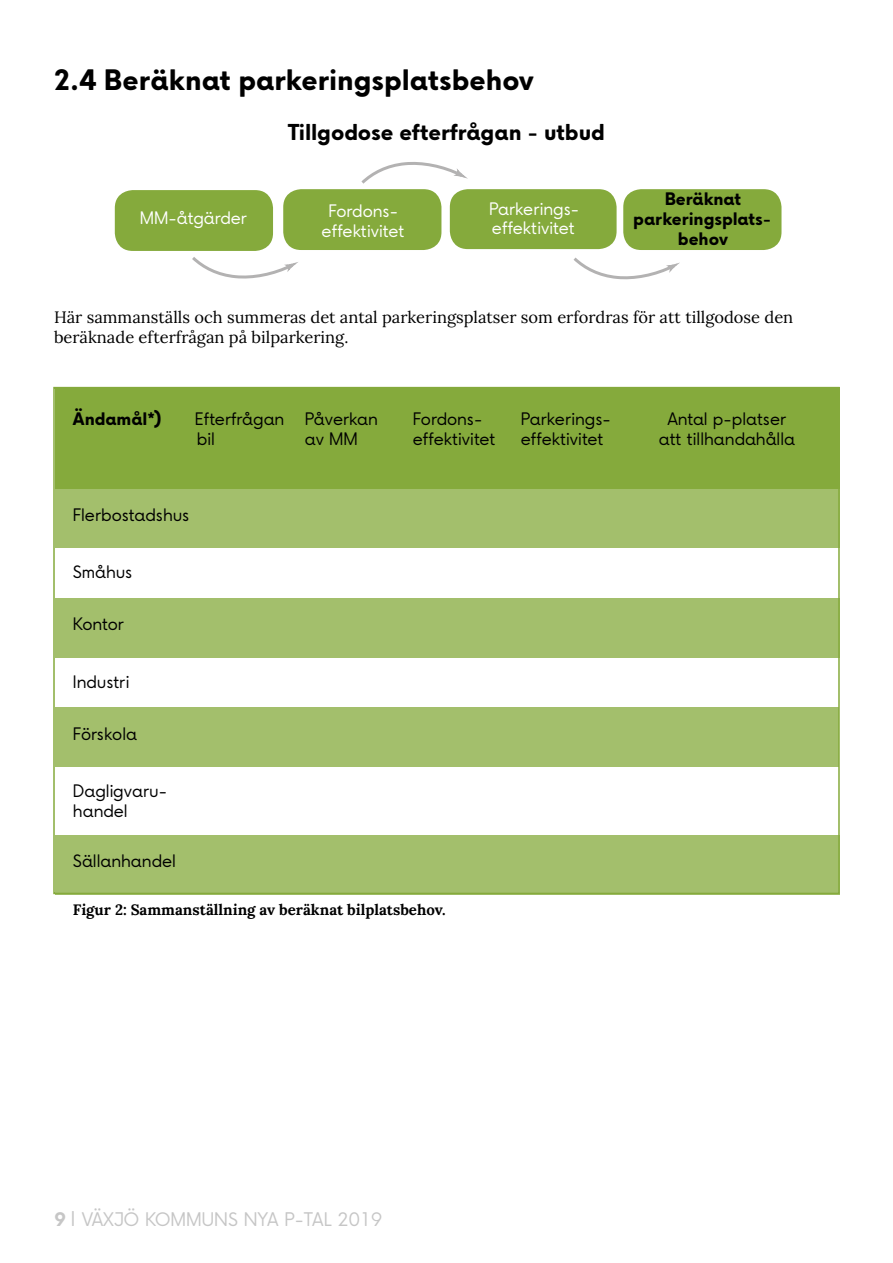
<style>
.page{position:relative;width:893px;height:1263px;background:#fff}
.page>*{position:absolute;margin:0;border:0;box-sizing:border-box;transform-origin:0 0}
.t1{font:700 27px "Vaxjo Now";color:#000}
.t2{font:700 21px "Vaxjo Now";color:#000}
.t3{font:18px "Vaxjo Now";color:#c6c6c6}
.t4{font:16.5px/19.8px "Vaxjo Now";color:#000}
.t5{font:16.5px/19.8px "Lora";color:#000}
.t6{font:16.5px/19.8px "Vaxjo Now";color:#fff;text-align:center}
.t7{font:700 16.5px/19.8px "Vaxjo Now";color:#000;text-align:center}
.t8{font:700 15px "Lora";color:#000}
.s1{font-weight:700}
.s2{font-size:19.5px}
</style>
<div class="page">
<div style="left:115px;top:190px;width:158px;height:61px;background:#85aa3c;border-radius:18px"></div>
<div style="left:283px;top:189px;width:158px;height:61px;background:#85aa3c;border-radius:18px"></div>
<div style="left:450px;top:189px;width:167px;height:60px;background:#85aa3c;border-radius:18px"></div>
<div style="left:623px;top:189px;width:158px;height:61px;background:#85aa3c;border-radius:18px"></div>
<svg style="left:192px;top:257px;width:105px;height:21px"></svg>
<svg style="left:573px;top:257px;width:106px;height:22px"></svg>
<svg style="left:361px;top:162px;width:106px;height:22px"></svg>
<div style="left:55px;top:387px;width:784px;height:102px;background:#85aa3c"></div>
<div style="left:55px;top:489px;width:784px;height:59px;background:#a3bf6c"></div>
<div style="left:55px;top:598px;width:785px;height:59px;background:#a3bf6c"></div>
<div style="left:55px;top:708px;width:783px;height:59px;background:#a3bf6c"></div>
<div style="left:55px;top:835px;width:785px;height:59px;background:#a3bf6c"></div>
<h1 class="t1" style="left:54px;top:61px;width:481px">2.4 Beräknat parkeringsplatsbehov</h1>
<p class="t2" style="left:288px;top:117px;width:318px">Tillgodose efterfrågan - utbud</p>
<p class="t6" style="left:140px;top:208px;width:109px">MM-åtgärder</p>
<p class="t6" style="left:322px;top:201px;width:84px">Fordons&shy;effektivitet</p>
<p class="t6" style="left:489px;top:199px;width:92px;text-align:left">Parkerings&shy;effektivitet</p>
<p class="t7" style="left:633px;top:189px;width:139px">Beräknat parkeringsplats&shy;behov</p>
<p class="t5" style="left:54px;top:307px;width:741px">Här sammanställs och summeras det antal parkeringsplatser som erfordras för att tillgodose den beräknade efterfrågan på bilparkering.</p>
<p class="t7" style="left:73px;top:409px;width:90px">Ändamål*)</p>
<p class="t4" style="left:195px;top:409px;width:185px">Efterfrågan Påverkan</p>
<p class="t4" style="left:413px;top:409px;width:71px">Fordons-</p>
<p class="t4" style="left:521px;top:409px;width:92px">Parkerings-</p>
<p class="t4" style="left:668px;top:409px;width:120px">Antal p-platser</p>
<p class="t4" style="left:197px;top:429px;width:20px">bil</p>
<p class="t4" style="left:305px;top:429px;width:55px">av MM</p>
<p class="t4" style="left:413px;top:429px;width:84px">effektivitet</p>
<p class="t4" style="left:521px;top:429px;width:84px">effektivitet</p>
<p class="t4" style="left:659px;top:429px;width:138px">att tillhandahålla</p>
<p class="t4" style="left:73px;top:505px;width:118px">Flerbostadshus</p>
<p class="t4" style="left:73px;top:562px;width:61px">Småhus</p>
<p class="t4" style="left:73px;top:614px;width:53px">Kontor</p>
<p class="t4" style="left:73px;top:671px;width:58px">Industri</p>
<p class="t4" style="left:73px;top:724px;width:66px">Förskola</p>
<p class="t4" style="left:73px;top:781px;width:96px">Dagligvaru&shy;handel</p>
<p class="t4" style="left:73px;top:851px;width:104px">Sällanhandel</p>
<p class="t8" style="left:73px;top:900px;width:374px">Figur 2: Sammanställning av beräknat bilplatsbehov.</p>
<p class="t3" style="left:54px;top:1207px;width:330px"><span class="s1">9</span> <span class="s2">I</span> VÄXJÖ KOMMUNS NYA P-TAL 2019</p>
</div>
